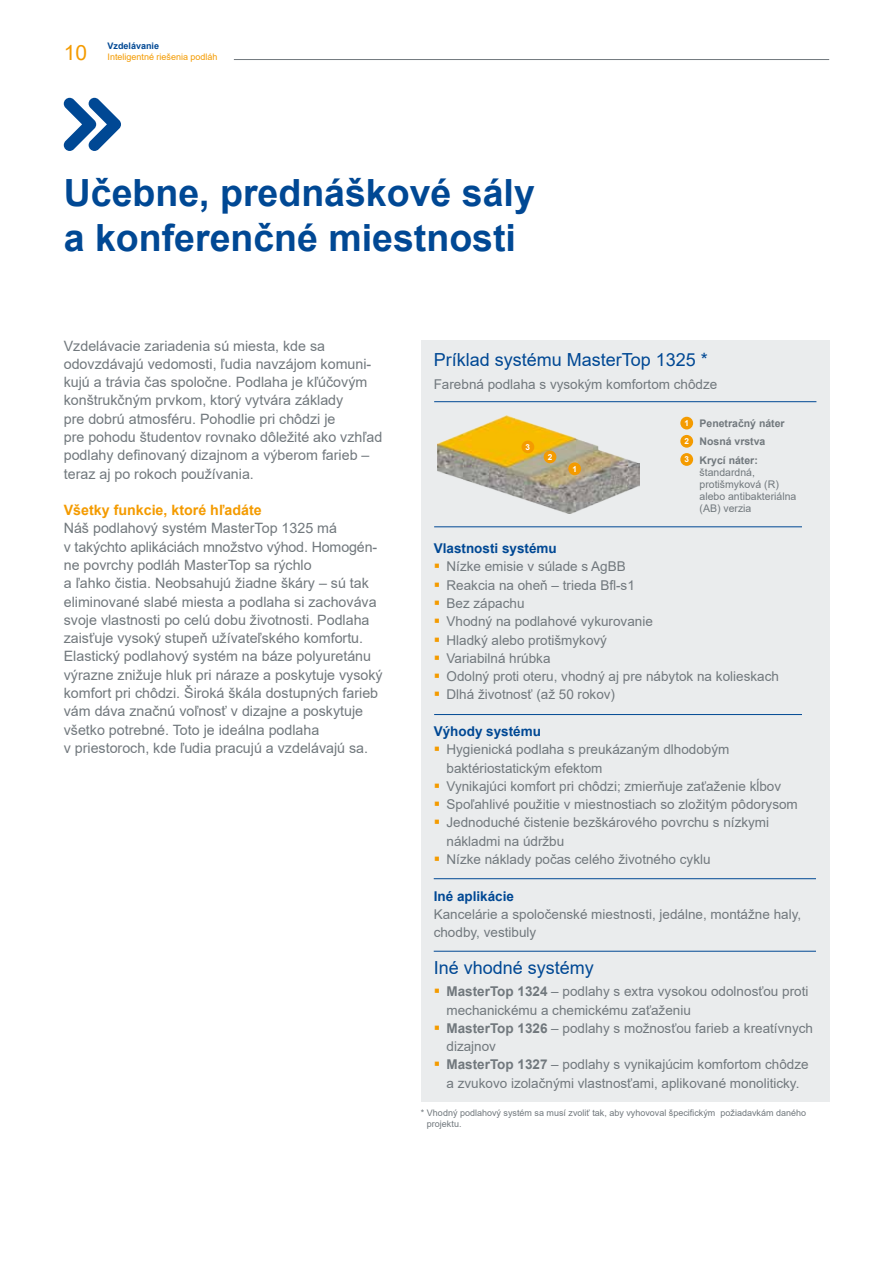
<style>
.page{position:relative;width:893px;height:1263px;background:#fff}
.page>*{position:absolute;margin:0;border:0;box-sizing:border-box;transform-origin:0 0}
.t1{font:700 37.5px/45px "Arial";color:#004894}
.t2{font:21px "Arial";color:#f49b00}
.t3{font:18px "Arial";color:#004894}
.t4{font:14.25px/18.3px "Arial";color:#71787d}
.t5{font:700 14.25px "Arial";color:#f49b00}
.t6{font:13.5px/18.3px "Arial";color:#71787d}
.t7{font:700 13.5px "Arial";color:#004894}
.t8{font:10.5px/12px "Arial";color:#71787d}
.t9{font:700 10.5px/18.3px "Arial";color:#71787d}
.t10{font:9px/10.5px "Arial";color:#71787d}
.t11{font:9px "Arial";color:#f49b00}
.t12{font:700 9px "Arial";color:#004894}
.t13{font:700 8.25px "Arial";color:#fff}
.s1{color:#f49b00}
.s2{font-weight:700}
</style>
<div class="page">
<hr style="left:234px;top:59px;width:595px;height:1px;background:#71787d">
<svg style="left:64px;top:98px;width:57px;height:53px"></svg>
<div style="left:421px;top:340px;width:408px;height:761px;background:#eaeced"></div>
<hr style="left:434px;top:401px;width:382px;height:1px;background:#004894">
<hr style="left:434px;top:526px;width:368px;height:1px;background:#004894">
<hr style="left:434px;top:714px;width:368px;height:1px;background:#004894">
<hr style="left:434px;top:878px;width:382px;height:1px;background:#004894">
<hr style="left:434px;top:951px;width:382px;height:1px;background:#004894">
<img style="left:437px;top:415px;width:202px;height:98px">
<div style="left:568px;top:462px;width:13px;height:13px;background:#f49b00;border-radius:50%"></div>
<div style="left:544px;top:450px;width:12px;height:13px;background:#f49b00;border-radius:50%"></div>
<div style="left:522px;top:441px;width:12px;height:12px;background:#f49b00;border-radius:50%"></div>
<div style="left:680px;top:417px;width:13px;height:12px;background:#f49b00;border-radius:50%"></div>
<div style="left:680px;top:435px;width:13px;height:13px;background:#f49b00;border-radius:50%"></div>
<div style="left:680px;top:453px;width:13px;height:13px;background:#f49b00;border-radius:50%"></div>
<h2 class="t2" style="left:64px;top:38px;width:25px">10</h2>
<p class="t12" style="left:108px;top:40px;width:53px">Vzdelávanie</p>
<p class="t11" style="left:108px;top:50px;width:112px">Inteligentné riešenia podláh</p>
<h1 class="t1" style="left:64px;top:171px;width:473px">Učebne, prednáškové sály a konferenčné miestnosti</h1>
<p class="t4" style="left:64px;top:336px;width:320px">Vzdelávacie zariadenia sú miesta, kde sa odovzdávajú vedomosti, ľudia navzájom komuni&shy;kujú a trávia čas spoločne. Podlaha je kľúčovým konštrukčným prvkom, ktorý vytvára základy<br>pre dobrú atmosféru. Pohodlie pri chôdzi je<br>pre pohodu študentov rovnako dôležité ako vzhľad podlahy definovaný dizajnom a výberom farieb – teraz aj po rokoch používania.</p>
<p class="t5" style="left:64px;top:500px;width:199px">Všetky funkcie, ktoré hľadáte</p>
<p class="t4" style="left:64px;top:519px;width:320px">Náš podlahový systém MasterTop 1325 má<br>v takýchto aplikáciách množstvo výhod. Homogén&shy;ne povrchy podláh MasterTop sa rýchlo<br>a ľahko čistia. Neobsahujú žiadne škáry – sú tak eliminované slabé miesta a podlaha si zachováva svoje vlastnosti po celú dobu životnosti. Podlaha zaisťuje vysoký stupeň užívateľského komfortu.<br>Elastický podlahový systém na báze polyuretánu výrazne znižuje hluk pri náraze a poskytuje vysoký komfort pri chôdzi. Široká škála dostupných farieb vám dáva značnú voľnosť v dizajne a poskytuje všetko potrebné. Toto je ideálna podlaha<br>v priestoroch, kde ľudia pracujú a vzdelávajú sa.</p>
<h3 class="t3" style="left:434px;top:347px;width:276px">Príklad systému MasterTop 1325 *</h3>
<p class="t6" style="left:434px;top:375px;width:285px">Farebná podlaha s vysokým komfortom chôdze</p>
<p class="t13" style="left:526px;top:441px;width:6px">3</p>
<p class="t13" style="left:548px;top:451px;width:6px">2</p>
<p class="t13" style="left:572px;top:463px;width:6px">1</p>
<p class="t13" style="left:684px;top:417px;width:6px">1</p>
<p class="t13" style="left:684px;top:435px;width:6px">2</p>
<p class="t13" style="left:684px;top:453px;width:6px">3</p>
<p class="t9" style="left:699px;top:414px;width:87px">Penetračný náter<br>Nosná vrstva<br>Krycí náter:</p>
<p class="t8" style="left:699px;top:466px;width:98px">štandardná, protišmyková (R) alebo antibakteriálna (AB) verzia</p>
<p class="t7" style="left:434px;top:539px;width:125px">Vlastnosti systému</p>
<p class="t6" style="left:434px;top:557px;width:194px"><span class="s1">▪</span> Nízke emisie v súlade s AgBB</p>
<p class="t6" style="left:434px;top:576px;width:203px"><span class="s1">▪</span> Reakcia na oheň – trieda Bfl-s1</p>
<p class="t6" style="left:434px;top:594px;width:92px"><span class="s1">▪</span> Bez zápachu</p>
<p class="t6" style="left:434px;top:612px;width:221px"><span class="s1">▪</span> Vhodný na podlahové vykurovanie</p>
<p class="t6" style="left:434px;top:631px;width:175px"><span class="s1">▪</span> Hladký alebo protišmykový</p>
<p class="t6" style="left:434px;top:649px;width:118px"><span class="s1">▪</span> Variabilná hrúbka</p>
<p class="t6" style="left:434px;top:667px;width:347px"><span class="s1">▪</span> Odolný proti oteru, vhodný aj pre nábytok na kolieskach</p>
<p class="t6" style="left:434px;top:685px;width:183px"><span class="s1">▪</span> Dlhá životnosť (až 50 rokov)</p>
<p class="t7" style="left:434px;top:722px;width:109px">Výhody systému</p>
<p class="t6" style="left:446px;top:740px;width:284px;text-indent:-13px"><span class="s1">▪</span> Hygienická podlaha s preukázaným dlhodobým baktériostatickým efektom</p>
<p class="t6" style="left:434px;top:777px;width:349px"><span class="s1">▪</span> Vynikajúci komfort pri chôdzi; zmierňuje zaťaženie kĺbov</p>
<p class="t6" style="left:434px;top:795px;width:366px"><span class="s1">▪</span> Spoľahlivé použitie v miestnostiach so zložitým pôdorysom</p>
<p class="t6" style="left:446px;top:813px;width:324px;text-indent:-13px"><span class="s1">▪</span> Jednoduché čistenie bezškárového povrchu s nízkymi nákladmi na údržbu</p>
<p class="t6" style="left:434px;top:850px;width:278px"><span class="s1">▪</span> Nízke náklady počas celého životného cyklu</p>
<p class="t7" style="left:434px;top:886px;width:82px">Iné aplikácie</p>
<p class="t6" style="left:434px;top:905px;width:369px">Kancelárie a spoločenské miestnosti, jedálne, montážne haly, chodby, vestibuly</p>
<h3 class="t3" style="left:434px;top:955px;width:162px">Iné vhodné systémy</h3>
<p class="t6" style="left:446px;top:982px;width:363px;text-indent:-13px"><span class="s1">▪</span> <span class="s2">MasterTop 1324</span> – podlahy s extra vysokou odolnosťou proti mechanickému a chemickému zaťaženiu</p>
<p class="t6" style="left:446px;top:1019px;width:368px;text-indent:-13px"><span class="s1">▪</span> <span class="s2">MasterTop 1326</span> – podlahy s možnosťou farieb a kreatívnych dizajnov</p>
<p class="t6" style="left:434px;top:1055px;width:376px;text-align:center"><span class="s1">▪</span> <span class="s2">MasterTop 1327</span> – podlahy s vynikajúcim komfortom chôdze a zvukovo izolačnými vlastnosťami, aplikované monoliticky.</p>
<p class="t10" style="left:427px;top:1108px;width:381px;text-indent:-6px">* Vhodný podlahový systém sa musí zvoliť tak, aby vyhovoval špecifickým požiadavkám daného projektu.</p>
</div>
